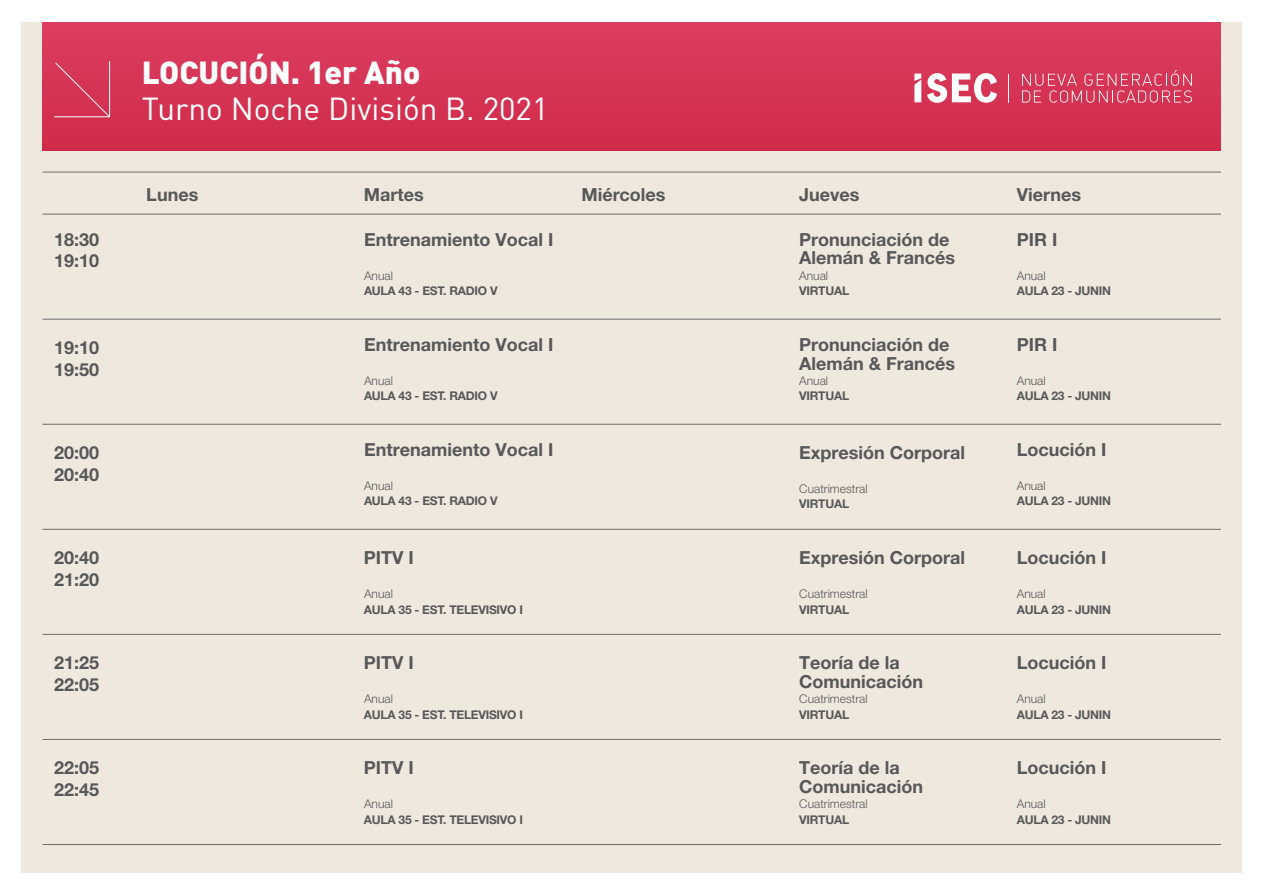
<style>
.page{position:relative;width:1265px;height:895px;background:#fff}
.page>*{position:absolute;margin:0;border:0;box-sizing:border-box;transform-origin:0 0}
.t1{font:31.5px "DIN Pro";color:#fff}
.t2{font:900 31.5px "DIN Pro";color:#fff}
.t3{font:700 18px/21.6px "Helvetica Neue LT Std";color:#57585a}
.t4{font:700 12px "Helvetica Neue LT Std";letter-spacing:-.02em;color:#57585a}
.t5{font:300 12px "Helvetica Neue LT Std";color:#57585a}
</style>
<div class="page">
<div style="left:21px;top:22px;width:1221px;height:850px;background:#efe8de"></div>
<div style="left:43px;top:22px;width:1177px;height:129px;background:#d53555"></div>
<svg style="left:1022px;top:70px;width:169px;height:33px"></svg>
<svg style="left:927px;top:73px;width:70px;height:30px"></svg>
<svg style="left:914px;top:74px;width:7px;height:28px"></svg>
<hr style="left:43px;top:172px;width:1177px;height:1px;background:#6c6d70">
<hr style="left:43px;top:214px;width:1177px;height:1px;background:#6c6d70">
<hr style="left:43px;top:319px;width:1177px;height:1px;background:#6c6d70">
<hr style="left:43px;top:424px;width:1177px;height:1px;background:#6c6d70">
<hr style="left:43px;top:529px;width:1177px;height:1px;background:#6c6d70">
<hr style="left:43px;top:634px;width:1177px;height:1px;background:#6c6d70">
<hr style="left:43px;top:739px;width:1177px;height:1px;background:#6c6d70">
<hr style="left:43px;top:844px;width:1177px;height:1px;background:#6c6d70">
<svg style="left:54px;top:61px;width:57px;height:57px"></svg>
<h1 class="t2" style="left:142px;top:51px;width:280px">LOCUCIÓN. 1er Año</h1>
<h1 class="t1" style="left:142px;top:87px;width:408px">Turno Noche División B. 2021</h1>
<p class="t3" style="left:146px;top:183px;width:54px">Lunes</p>
<p class="t3" style="left:364px;top:183px;width:61px">Martes</p>
<p class="t3" style="left:581px;top:183px;width:85px">Miércoles</p>
<p class="t3" style="left:799px;top:183px;width:62px">Jueves</p>
<p class="t3" style="left:1016px;top:183px;width:66px">Viernes</p>
<p class="t3" style="left:54px;top:228px;width:47px">18:30<br>19:10</p>
<p class="t3" style="left:364px;top:228px;width:191px">Entrenamiento Vocal I</p>
<p class="t5" style="left:364px;top:268px;width:30px">Anual</p>
<p class="t4" style="left:364px;top:283px;width:135px">AULA 43 - EST. RADIO V</p>
<p class="t3" style="left:799px;top:230px;width:157px;line-height:18.6px">Pronunciación de<br>Alemán &amp; Francés</p>
<p class="t5" style="left:799px;top:268px;width:30px">Anual</p>
<p class="t4" style="left:799px;top:283px;width:51px">VIRTUAL</p>
<p class="t3" style="left:1016px;top:228px;width:42px">PIR I</p>
<p class="t5" style="left:1016px;top:268px;width:30px">Anual</p>
<p class="t4" style="left:1016px;top:283px;width:96px">AULA 23 - JUNIN</p>
<p class="t3" style="left:54px;top:336px;width:47px">19:10<br>19:50</p>
<p class="t3" style="left:364px;top:333px;width:191px">Entrenamiento Vocal I</p>
<p class="t5" style="left:364px;top:373px;width:30px">Anual</p>
<p class="t4" style="left:364px;top:388px;width:135px">AULA 43 - EST. RADIO V</p>
<p class="t3" style="left:799px;top:335px;width:157px;line-height:18.6px">Pronunciación de<br>Alemán &amp; Francés</p>
<p class="t5" style="left:799px;top:373px;width:30px">Anual</p>
<p class="t4" style="left:799px;top:388px;width:51px">VIRTUAL</p>
<p class="t3" style="left:1016px;top:333px;width:42px">PIR I</p>
<p class="t5" style="left:1016px;top:373px;width:30px">Anual</p>
<p class="t4" style="left:1016px;top:388px;width:96px">AULA 23 - JUNIN</p>
<p class="t3" style="left:54px;top:441px;width:47px">20:00<br>20:40</p>
<p class="t3" style="left:364px;top:438px;width:191px">Entrenamiento Vocal I</p>
<p class="t5" style="left:364px;top:478px;width:30px">Anual</p>
<p class="t4" style="left:364px;top:493px;width:135px">AULA 43 - EST. RADIO V</p>
<p class="t3" style="left:799px;top:441px;width:167px">Expresión Corporal</p>
<p class="t5" style="left:799px;top:481px;width:70px">Cuatrimestral</p>
<p class="t4" style="left:799px;top:496px;width:51px">VIRTUAL</p>
<p class="t3" style="left:1016px;top:438px;width:91px">Locución I</p>
<p class="t5" style="left:1016px;top:478px;width:30px">Anual</p>
<p class="t4" style="left:1016px;top:493px;width:96px">AULA 23 - JUNIN</p>
<p class="t3" style="left:54px;top:546px;width:47px">20:40<br>21:20</p>
<p class="t3" style="left:364px;top:546px;width:51px">PITV I</p>
<p class="t5" style="left:364px;top:586px;width:30px">Anual</p>
<p class="t4" style="left:364px;top:601px;width:160px">AULA 35 - EST. TELEVISIVO I</p>
<p class="t3" style="left:799px;top:546px;width:167px">Expresión Corporal</p>
<p class="t5" style="left:799px;top:586px;width:70px">Cuatrimestral</p>
<p class="t4" style="left:799px;top:601px;width:51px">VIRTUAL</p>
<p class="t3" style="left:1016px;top:546px;width:91px">Locución I</p>
<p class="t5" style="left:1016px;top:586px;width:30px">Anual</p>
<p class="t4" style="left:1016px;top:601px;width:96px">AULA 23 - JUNIN</p>
<p class="t3" style="left:54px;top:651px;width:47px">21:25<br>22:05</p>
<p class="t3" style="left:364px;top:651px;width:51px">PITV I</p>
<p class="t5" style="left:364px;top:691px;width:30px">Anual</p>
<p class="t4" style="left:364px;top:706px;width:160px">AULA 35 - EST. TELEVISIVO I</p>
<p class="t3" style="left:799px;top:653px;width:125px;line-height:18.6px">Teoría de la<br>Comunicación</p>
<p class="t5" style="left:799px;top:691px;width:70px">Cuatrimestral</p>
<p class="t4" style="left:799px;top:706px;width:51px">VIRTUAL</p>
<p class="t3" style="left:1016px;top:651px;width:91px">Locución I</p>
<p class="t5" style="left:1016px;top:691px;width:30px">Anual</p>
<p class="t4" style="left:1016px;top:706px;width:96px">AULA 23 - JUNIN</p>
<p class="t3" style="left:54px;top:756px;width:47px">22:05<br>22:45</p>
<p class="t3" style="left:364px;top:756px;width:51px">PITV I</p>
<p class="t5" style="left:364px;top:796px;width:30px">Anual</p>
<p class="t4" style="left:364px;top:811px;width:160px">AULA 35 - EST. TELEVISIVO I</p>
<p class="t3" style="left:799px;top:758px;width:125px;line-height:18.6px">Teoría de la<br>Comunicación</p>
<p class="t5" style="left:799px;top:796px;width:70px">Cuatrimestral</p>
<p class="t4" style="left:799px;top:811px;width:51px">VIRTUAL</p>
<p class="t3" style="left:1016px;top:756px;width:91px">Locución I</p>
<p class="t5" style="left:1016px;top:796px;width:30px">Anual</p>
<p class="t4" style="left:1016px;top:811px;width:96px">AULA 23 - JUNIN</p>
</div>
